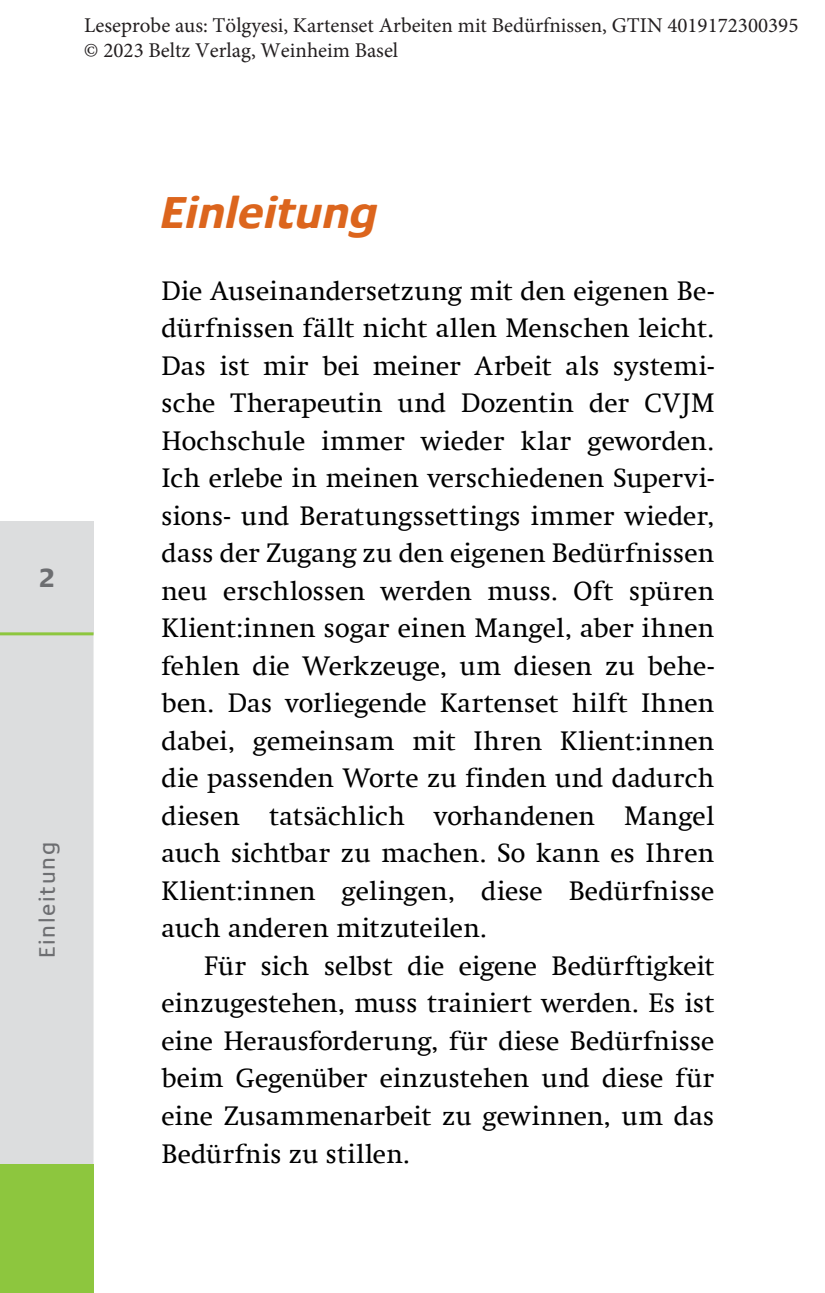
<style>
.page{position:relative;width:825px;height:1293px;background:#fff}
.page>*{position:absolute;margin:0;border:0;box-sizing:border-box;transform-origin:0 0}
.t1{font:italic 700 45px "Praxis Com";letter-spacing:-.005em;color:#dc651d}
.t2{font:27px/37.5px "Swift Com";letter-spacing:.005em;color:#000;text-align:justify}
.t3{font:700 27px "Praxis Com";color:#6d6e71}
.t4{font:22.5px "Praxis Com";letter-spacing:.075em;color:#6d6e71}
.t5{font:21px/25.5px "Minion Pro";color:#231f20}
</style>
<div class="page">
<div style="left:0;top:635px;width:94px;height:529px;background:#dcddde"></div>
<div style="left:0;top:521px;width:94px;height:113px;background:#dcddde"></div>
<div style="left:0;top:1164px;width:94px;height:129px;background:#8dc63e"></div>
<hr style="left:0;top:632px;width:94px;height:3px;background:#8dc63e">
<p class="t5" style="left:84px;top:14px;width:716px">Leseprobe aus: Tölgyesi, Kartenset Arbeiten mit Bedürfnissen, GTIN 4019172300395 © 2023 Beltz Verlag, Weinheim Basel</p>
<p class="t3" style="left:38px;top:562px;width:18px">2</p>
<p class="t4" style="left:34px;top:958px;width:117px;rotate:-90deg">Einleitung</p>
<h1 class="t1" style="left:162px;top:186px;width:219px">Einleitung</h1>
<p class="t2" style="left:162px;top:272px;width:554px">Die Auseinandersetzung mit den eigenen Be&shy;dürfnissen fällt nicht allen Menschen leicht.<br>Das ist mir bei meiner Arbeit als systemi&shy;sche Therapeutin und Dozentin der CVJM Hochschule immer wieder klar geworden.<br>Ich erlebe in meinen verschiedenen Supervi&shy;sions- und Beratungssettings immer wieder, dass der Zugang zu den eigenen Bedürfnissen neu erschlossen werden muss. Oft spüren Klient:innen sogar einen Mangel, aber ihnen fehlen die Werkzeuge, um diesen zu behe&shy;ben. Das vorliegende Kartenset hilft Ihnen dabei, gemeinsam mit Ihren Klient:innen die passenden Worte zu finden und dadurch diesen tatsächlich vorhandenen Mangel auch sichtbar zu machen. So kann es Ihren Klient:innen gelingen, diese Bedürfnisse auch anderen mitzuteilen.</p>
<p class="t2" style="left:162px;top:947px;width:554px;text-indent:43px">Für sich selbst die eigene Bedürftigkeit einzugestehen, muss trainiert werden. Es ist eine Herausforderung, für diese Bedürfnisse beim Gegenüber einzustehen und diese für eine Zusammenarbeit zu gewinnen, um das Bedürfnis zu stillen.</p>
</div>
